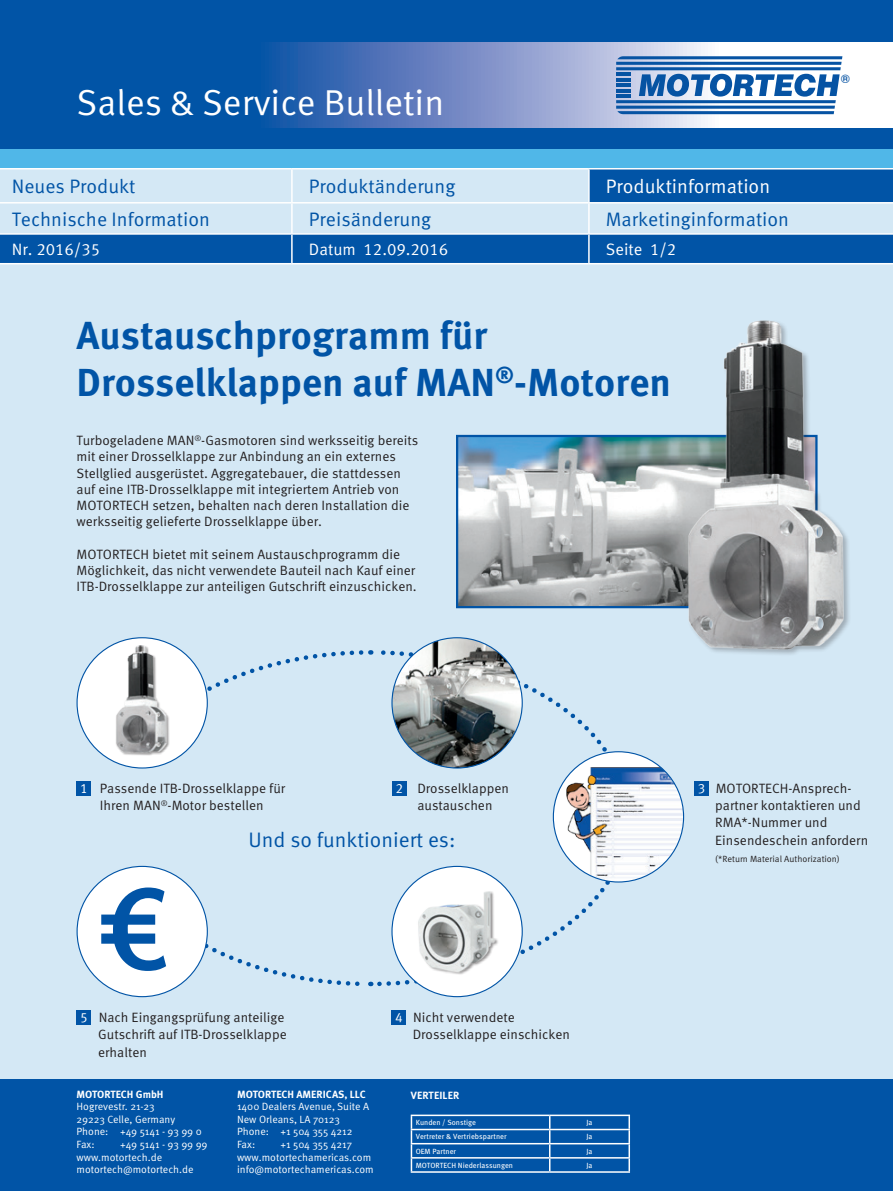
<style>
.page{position:relative;width:893px;height:1191px;background:#d4e8f5}
.page>*{position:absolute;margin:0;border:0;box-sizing:border-box;transform-origin:0 0}
.t1{font:500 116.4px "Meta Pro";color:#0154a6}
.t2{font:700 39px "Meta Pro";color:#0154a6}
.t3{font:36px "Meta Pro Norm";color:#fff}
.t4{font:21px "Meta Pro Norm";color:#0154a6}
.t5{font:19.5px "Meta Pro Norm";color:#0154a6}
.t6{font:19.5px "Meta Pro Norm";color:#fff}
.t7{font:16.5px "Meta Pro Norm";color:#fff}
.t8{font:13.5px/17.2px "Meta Pro Norm";color:#231f20}
.t9{font:13.5px "Meta Pro Norm";color:#fff}
.t10{font:700 12.45px "Eurostile";color:#0653a3}
.t11{font:10.5px/12.6px "Meta Pro Norm";color:#fff}
.t12{font:700 10.5px "Meta Pro";color:#fff}
.t13{font:9px "Meta Pro Norm";color:#231f20}
.t14{font:7.5px "Meta Pro";color:#fff}
</style>
<div class="page">
<div style="left:0;top:0;width:893px;height:149px;background:#0154a6"></div>
<svg style="left:269px;top:43px;width:624px;height:85px;background:#8ca2d0"></svg>
<div style="left:0;top:149px;width:893px;height:21px;background:#50b7e8"></div>
<div style="left:0;top:1079px;width:893px;height:112px;background:#0154a6"></div>
<hr style="left:616px;top:67px;width:225px;height:3px;background:#0653a3">
<hr style="left:616px;top:100px;width:220px;height:3px;background:#0653a3">
<svg style="left:616px;top:42px;width:247px;height:23px"></svg>
<svg style="left:616px;top:106px;width:219px;height:8px"></svg>
<hr style="left:616px;top:73px;width:14px;height:3px;background:#0653a3">
<hr style="left:616px;top:78px;width:14px;height:3px;background:#0653a3">
<hr style="left:616px;top:84px;width:14px;height:3px;background:#0653a3">
<hr style="left:616px;top:89px;width:14px;height:3px;background:#0653a3">
<hr style="left:616px;top:95px;width:14px;height:3px;background:#0653a3">
<svg style="left:639px;top:74px;width:201px;height:23px"></svg>
<hr style="left:411px;top:1128px;width:139px;height:2px;background:#fff">
<hr style="left:550px;top:1128px;width:80px;height:2px;background:#fff">
<hr style="left:411px;top:1143px;width:139px;height:1px;background:#fff">
<hr style="left:550px;top:1143px;width:80px;height:1px;background:#fff">
<hr style="left:411px;top:1157px;width:139px;height:1px;background:#fff">
<svg style="left:411px;top:1116px;width:1px;height:55px"></svg>
<hr style="left:550px;top:1157px;width:80px;height:1px;background:#fff">
<svg style="left:549px;top:1116px;width:1px;height:55px"></svg>
<svg style="left:628px;top:1116px;width:2px;height:55px"></svg>
<hr style="left:411px;top:1171px;width:139px;height:1px;background:#fff">
<hr style="left:550px;top:1171px;width:80px;height:1px;background:#fff">
<hr style="left:411px;top:1114px;width:139px;height:2px;background:#fff">
<hr style="left:550px;top:1114px;width:80px;height:2px;background:#fff">
<svg style="left:0;top:169px;width:893px;height:94px"></svg>
<hr style="left:292px;top:168px;width:297px;height:1px;background:#fff">
<hr style="left:292px;top:202px;width:297px;height:1px;background:#fff">
<hr style="left:291px;top:203px;width:2px;height:30px;background:#fff">
<hr style="left:588px;top:203px;width:2px;height:30px;background:#fff">
<hr style="left:0;top:233px;width:292px;height:2px;background:#fff">
<hr style="left:292px;top:233px;width:297px;height:2px;background:#fff">
<hr style="left:291px;top:235px;width:2px;height:28px;background:#fff">
<hr style="left:589px;top:233px;width:304px;height:2px;background:#fff">
<hr style="left:588px;top:235px;width:2px;height:28px;background:#fff">
<hr style="left:0;top:263px;width:292px;height:1px;background:#fff">
<hr style="left:292px;top:263px;width:297px;height:1px;background:#fff">
<hr style="left:589px;top:263px;width:304px;height:1px;background:#fff">
<hr style="left:589px;top:168px;width:304px;height:1px;background:#fff">
<hr style="left:588px;top:169px;width:2px;height:33px;background:#fff">
<hr style="left:589px;top:202px;width:304px;height:1px;background:#fff">
<hr style="left:0;top:168px;width:292px;height:1px;background:#fff">
<hr style="left:291px;top:169px;width:2px;height:33px;background:#fff">
<hr style="left:0;top:202px;width:292px;height:1px;background:#fff">
<img style="left:459px;top:438px;width:221px;height:167px">
<div style="left:456px;top:435px;width:362px;height:173px;border:2px solid #0154a6"></div>
<img style="left:680px;top:320px;width:169px;height:333px">
<svg style="left:377px;top:818px;width:249px;height:170px"></svg>
<svg style="left:370px;top:648px;width:259px;height:166px"></svg>
<svg style="left:176px;top:648px;width:188px;height:111px"></svg>
<svg style="left:176px;top:875px;width:194px;height:113px"></svg>
<img style="left:392px;top:638px;width:130px;height:130px;border-radius:65px">
<div style="left:392px;top:866px;width:130px;height:130px;background:#fff;border-radius:50%"></div>
<div style="left:418px;top:890px;width:81px;height:85px;background:#231f20;opacity:.5"></div>
<img style="left:418px;top:890px;width:80px;height:83px">
<svg style="left:553px;top:751px;width:131px;height:131px;background:#e3ecf5"></svg>
<img style="left:566px;top:767px;width:118px;height:115px">
<div style="left:392px;top:781px;width:15px;height:15px;background:#0154a6"></div>
<div style="left:391px;top:1010px;width:15px;height:14px;background:#0154a6"></div>
<div style="left:694px;top:781px;width:15px;height:15px;background:#0154a6"></div>
<div style="left:77px;top:638px;width:130px;height:130px;background:#fff;border-radius:50%"></div>
<div style="left:115px;top:645px;width:54px;height:111px;background:#231f20;opacity:.5"></div>
<img style="left:113px;top:645px;width:55px;height:108px">
<div style="left:77px;top:866px;width:130px;height:130px;background:#fff;border-radius:50%"></div>
<div style="left:77px;top:781px;width:14px;height:15px;background:#0154a6"></div>
<div style="left:77px;top:1010px;width:14px;height:14px;background:#0154a6"></div>
<h3 class="t3" style="left:77px;top:75px;width:369px">Sales &amp; Service Bulletin</h3>
<p class="t5" style="left:12px;top:172px;width:125px">Neues Produkt</p>
<p class="t5" style="left:309px;top:172px;width:148px">Produktänderung</p>
<p class="t6" style="left:606px;top:172px;width:166px">Produktinformation</p>
<p class="t5" style="left:12px;top:204px;width:200px">Technische Information</p>
<p class="t5" style="left:309px;top:204px;width:124px">Preisänderung</p>
<p class="t5" style="left:606px;top:204px;width:185px">Marketinginformation</p>
<p class="t7" style="left:12px;top:236px;width:90px">Nr. 2016/35</p>
<p class="t7" style="left:309px;top:236px;width:141px">Datum 12.09.2016</p>
<p class="t7" style="left:606px;top:236px;width:72px">Seite 1/2</p>
<p class="t2" style="left:77px;top:305px;width:412px">Austauschprogramm für</p>
<p class="t2" style="left:77px;top:352px;width:596px">Drosselklappen auf MAN<sup>®</sup>-Motoren</p>
<p class="t8" style="left:77px;top:431px;width:343px;line-height:16.2px">Turbogeladene MAN<sup>®</sup>-Gasmotoren sind werksseitig bereits mit einer Drosselklappe zur Anbindung an ein externes Stellglied ausgerüstet. Aggregatebauer, die stattdessen auf eine ITB-Drosselklappe mit integriertem Antrieb von MOTORTECH setzen, behalten nach deren Installation die werksseitig gelieferte Drosselklappe über.</p>
<p class="t8" style="left:77px;top:545px;width:342px;line-height:16.2px">MOTORTECH bietet mit seinem Austauschprogramm die<br>Möglichkeit, das nicht verwendete Bauteil nach Kauf einer<br>ITB-Drosselklappe zur anteiligen Gutschrift einzuschicken.</p>
<p class="t10" style="left:841px;top:72px;width:11px">®</p>
<p class="t9" style="left:80px;top:778px;width:9px">1</p>
<p class="t8" style="left:100px;top:779px;width:187px">Passende ITB-Drosselklappe für<br>Ihren MAN<sup>®</sup>-Motor bestellen</p>
<p class="t9" style="left:396px;top:778px;width:9px">2</p>
<p class="t8" style="left:417px;top:778px;width:93px">Drosselklappen</p>
<p class="t8" style="left:417px;top:795px;width:77px">austauschen</p>
<p class="t4" style="left:249px;top:824px;width:208px">Und so funktioniert es:</p>
<p class="t1" style="left:98px;top:839px;width:74px">€</p>
<p class="t9" style="left:80px;top:1007px;width:9px">5</p>
<p class="t8" style="left:98px;top:1008px;width:190px">Nach Eingangsprüfung anteilige<br>Gutschrift auf ITB-Drosselklappe erhalten</p>
<p class="t9" style="left:395px;top:1007px;width:9px">4</p>
<p class="t8" style="left:413px;top:1008px;width:159px">Nicht verwendete<br>Drosselklappe einschicken</p>
<p class="t12" style="left:77px;top:1085px;width:89px">MOTORTECH GmbH</p>
<p class="t11" style="left:77px;top:1099px;width:127px">Hogrevestr. 21-23<br>29223 Celle, Germany<br>Phone: +49 5141 - 93 99 0<br>Fax:</p>
<p class="t11" style="left:77px;top:1137px;width:133px;text-indent:44px">+49 5141 - 93 99 99 www.motortech.de motortech@motortech.de</p>
<p class="t12" style="left:237px;top:1085px;width:130px">MOTORTECH AMERICAS, LLC</p>
<p class="t11" style="left:237px;top:1099px;width:134px">1400 Dealers Avenue, Suite A<br>New Orleans, LA 70123<br>Phone: +1 504 355 4212<br>Fax:</p>
<p class="t11" style="left:237px;top:1137px;width:138px;text-indent:44px">+1 504 355 4217 www.motortechamericas.com info@motortechamericas.com</p>
<p class="t12" style="left:411px;top:1087px;width:50px">VERTEILER</p>
<p class="t14" style="left:416px;top:1117px;width:62px">Kunden / Sonstige</p>
<p class="t14" style="left:586px;top:1117px;width:8px">Ja</p>
<p class="t14" style="left:416px;top:1131px;width:92px">Vertreter &amp; Vertriebspartner</p>
<p class="t14" style="left:586px;top:1131px;width:8px">Ja</p>
<p class="t14" style="left:416px;top:1145px;width:42px">OEM Partner</p>
<p class="t14" style="left:586px;top:1145px;width:8px">Ja</p>
<p class="t14" style="left:416px;top:1159px;width:99px">MOTORTECH Niederlassungen</p>
<p class="t14" style="left:586px;top:1159px;width:8px">Ja</p>
<p class="t9" style="left:698px;top:778px;width:9px">3</p>
<p class="t8" style="left:715px;top:778px;width:154px">MOTORTECH-Ansprech&shy;partner kontaktieren und<br>RMA*-Nummer und<br>Einsendeschein anfordern</p>
<p class="t13" style="left:715px;top:852px;width:126px">(*Return Material Authorization)</p>
</div>
